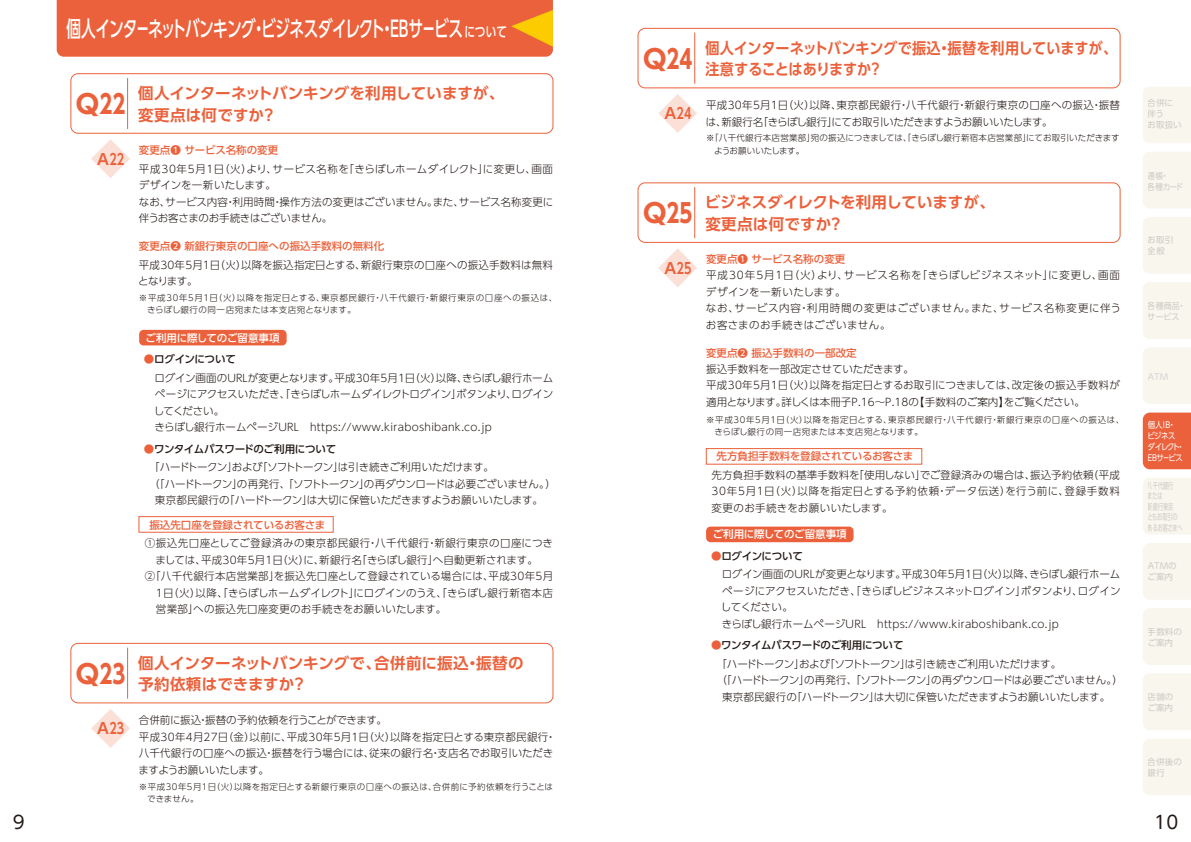
<style>
.page{position:relative;width:1191px;height:842px;background:#fff}
.page>*{position:absolute;margin:0;border:0;box-sizing:border-box;transform-origin:0 0}
.t1{font:700 26px "UD Shin Go Pro";letter-spacing:.005em;color:#eb613b}
.t2{font:500 22px "UD Shin Go Pro";letter-spacing:-.04em;color:#fff;scale:.67 1}
.t3{font:18px "UD Shin Go Pro";color:#221815}
.t4{font:700 15.5px/21.5px "UD Shin Go Pro De";color:#eb613b}
.t5{font:700 15.5px/21.5px "UD Shin Go Pro De";color:#eb613b;scale:.91 1}
.t6{font:700 15px "UD Shin Go Pro De";letter-spacing:.015em;color:#eb613b}
.t7{font:300 10.5px/16.5px "UD Shin Go Pro";letter-spacing:.01em;color:#221815}
.t8{font:300 10.5px/16.5px "UD Shin Go Pro";letter-spacing:-.015em;color:#221815}
.t9{font:300 10.5px/16.5px "UD Shin Go Pro";letter-spacing:.055em;color:#221815}
.t10{font:300 10.5px/18.5px "UD Shin Go Pro";letter-spacing:-.035em;color:#221815}
.t11{font:500 10.5px "UD Shin Go Pro";color:#eb613b}
.t12{font:300 10.5px "UD Shin Go Pro";letter-spacing:-.01em;color:#221815}
.t13{font:300 10.5px "UD Shin Go Pro";letter-spacing:.03em;color:#221815}
.t14{font:300 10.5px "UD Shin Go Pro";letter-spacing:.04em;color:#221815}
.t15{font:500 10.5px "UD Shin Go Pro";letter-spacing:-.005em;color:#fff}
.t16{font:500 10.5px "UD Shin Go Pro";letter-spacing:-.02em;color:#eb613b}
.t17{font:300 8.5px/12.5px "UD Shin Go Pro";letter-spacing:.05em;color:#221815}
.t18{font:300 8.5px/12.5px "UD Shin Go Pro";letter-spacing:.015em;color:#221815}
.t19{font:8.5px/11px "UD Shin Go Pro";color:#d3d3d4}
.t20{font:8.5px/10.5px "UD Shin Go Pro";color:#d3d3d4;scale:.6 1}
.t21{font:8.5px/11px "UD Shin Go Pro";letter-spacing:-.065em;color:#fff;scale:.87 1}
.t22{font:8.5px/11px "UD Shin Go Pro";color:#d3d3d4;scale:.94 1}
.t23{font:8.5px/11px "UD Shin Go Pro";color:#d3d3d4;scale:.9 1}
.s1{font-size:14px}
.s2{font-weight:500;color:#eb613b}
.s3{font-weight:500}
</style>
<div class="page">
<div style="left:70px;top:73px;width:483px;height:61px;border:1px solid #eb613b;border-radius:7px"></div>
<hr style="left:127px;top:78px;width:1px;height:51px;background:#eb613b">
<div style="left:637px;top:182px;width:483px;height:61px;border:1px solid #eb613b;border-radius:7px"></div>
<hr style="left:694px;top:187px;width:1px;height:51px;background:#eb613b">
<div style="left:637px;top:28px;width:483px;height:60px;border:1px solid #eb613b;border-radius:7px"></div>
<hr style="left:694px;top:33px;width:1px;height:51px;background:#eb613b">
<div style="left:70px;top:643px;width:483px;height:60px;border:1px solid #eb613b;border-radius:7px"></div>
<hr style="left:127px;top:648px;width:1px;height:51px;background:#eb613b">
<div style="left:57px;top:0;width:496px;height:57px;background:#eb613b"></div>
<svg style="left:91px;top:139px;width:39px;height:39px"></svg>
<svg style="left:658px;top:248px;width:39px;height:39px"></svg>
<svg style="left:658px;top:94px;width:39px;height:39px"></svg>
<svg style="left:91px;top:709px;width:39px;height:39px"></svg>
<div style="left:706px;top:527px;width:147px;height:15px;background:#eb613b;border-radius:4px"></div>
<div style="left:139px;top:330px;width:148px;height:15px;background:#eb613b;border-radius:4px"></div>
<div style="left:139px;top:516px;width:194px;height:16px;border:1px solid #eb613b"></div>
<div style="left:706px;top:448px;width:216px;height:16px;border:1px solid #eb613b"></div>
<div style="left:1143px;top:87px;width:48px;height:56px;background:#f9f6ee"></div>
<div style="left:1143px;top:152px;width:48px;height:56px;background:#f9f6ee"></div>
<div style="left:1143px;top:217px;width:48px;height:57px;background:#f9f6ee"></div>
<div style="left:1143px;top:282px;width:48px;height:57px;background:#f9f6ee"></div>
<div style="left:1143px;top:347px;width:48px;height:57px;background:#f9f6ee"></div>
<div style="left:1142px;top:413px;width:49px;height:56px;background:#eb613b"></div>
<div style="left:1143px;top:543px;width:48px;height:57px;background:#f9f6ee"></div>
<div style="left:1143px;top:608px;width:48px;height:57px;background:#f9f6ee"></div>
<div style="left:1143px;top:674px;width:48px;height:56px;background:#f9f6ee"></div>
<div style="left:1143px;top:739px;width:48px;height:56px;background:#f9f6ee"></div>
<div style="left:1143px;top:478px;width:48px;height:56px;background:#f9f6ee"></div>
<h2 class="t2" style="left:66px;top:11px;width:659px">個人インターネットバンキング・ビジネスダイレクト・EBサービス<span class="s1">について</span></h2>
<h1 class="t1" style="left:76px;top:83px;width:51px">Q22</h1>
<h3 class="t4" style="left:138px;top:82px;width:368px">個人インターネットバンキングを利用していますが、変更点は何ですか？</h3>
<p class="t11" style="left:139px;top:142px;width:141px">変更点❶ サービス名称の変更</p>
<p class="t7" style="left:139px;top:160px;width:416px">平成30年5月1日（火）より、サービス名称を「きらぼしホームダイレクト」に変更し、画面デザインを一新いたします。<br>なお、サービス内容・利用時間・操作方法の変更はございません。また、サービス名称変更に伴うお客さまのお手続きはございません。</p>
<p class="t11" style="left:139px;top:238px;width:247px">変更点❷ 新銀行東京の口座への振込手数料の無料化</p>
<p class="t7" style="left:138px;top:256px;width:416px">平成30年5月1日（火）以降を振込指定日とする、新銀行東京の口座への振込手数料は無料となります。</p>
<h3 class="t6" style="left:97px;top:147px;width:29px">A22</h3>
<p class="t17" style="left:147px;top:291px;width:411px;text-indent:-8px">※平成30年5月1日（火）以降を指定日とする、東京都民銀行・八千代銀行・新銀行東京の口座への振込は、きらぼし銀行の同一店宛または本支店宛となります。</p>
<p class="t15" style="left:146px;top:329px;width:135px">ご利用に際してのご留意事項</p>
<p class="t7" style="left:155px;top:350px;width:400px;line-height:18.5px;text-indent:-11px"><span class="s2">●</span><span class="s3">ログインについて<br></span>ログイン画面のURLが変更となります。平成30年5月1日（火）以降、きらぼし銀行ホーム</p>
<p class="t7" style="left:154px;top:386px;width:401px">ページにアクセスいただき、「きらぼしホームダイレクトログイン」ボタンより、ログインしてください。<br>きらぼし銀行ホームページＵＲＬ　https://www.kiraboshibank.co.jp</p>
<p class="t10" style="left:149px;top:439px;width:346px;text-indent:-5px"><span class="s2">●</span><span class="s3">ワンタイムパスワードのご利用について<br></span>「ハードトークン」および「ソフトトークン」は引き続きご利用いただけます。</p>
<p class="t8" style="left:155px;top:475px;width:402px;text-indent:-6px">（「ハードトークン」の再発行、「ソフトトークン」の再ダウンロードは必要ございません。）東京都民銀行の「ハードトークン」は大切に保管いただきますようお願いいたします。</p>
<p class="t16" style="left:149px;top:516px;width:177px">振込先口座を登録されているお客さま</p>
<p class="t14" style="left:145px;top:535px;width:410px">①振込先口座としてご登録済みの東京都民銀行・八千代銀行・新銀行東京の口座につき</p>
<p class="t7" style="left:156px;top:551px;width:384px">ましては、平成30年5月1日（火）に、新銀行名「きらぼし銀行」へ自動更新されます。</p>
<p class="t13" style="left:145px;top:568px;width:410px">②「八千代銀行本店営業部」を振込先口座として登録されている場合には、平成30年5月</p>
<p class="t12" style="left:156px;top:584px;width:398px">1日（火）以降、「きらぼしホームダイレクト」にログインのうえ、「きらぼし銀行新宿本店</p>
<p class="t7" style="left:156px;top:600px;width:292px">営業部」への振込先口座変更のお手続きをお願いいたします。</p>
<h1 class="t1" style="left:76px;top:652px;width:51px">Q23</h1>
<h3 class="t4" style="left:138px;top:652px;width:387px">個人インターネットバンキングで、合併前に振込・振替の予約依頼はできますか？</h3>
<p class="t7" style="left:139px;top:711px;width:419px">合併前に振込・振替の予約依頼を行うことができます。<br>平成30年4月27日（金）以前に、平成30年5月1日（火）以降を指定日とする東京都民銀行・八千代銀行の口座への振込・振替を行う場合には、従来の銀行名・支店名でお取引いただきますようお願いいたします。</p>
<h3 class="t6" style="left:97px;top:716px;width:29px">A23</h3>
<p class="t17" style="left:147px;top:780px;width:407px;text-indent:-8px">※平成30年5月1日（火）以降を指定日とする新銀行東京の口座への振込は、合併前に予約依頼を行うことはできません。</p>
<h1 class="t1" style="left:643px;top:37px;width:51px">Q24</h1>
<h3 class="t5" style="left:705px;top:37px;width:454px">個人インターネットバンキングで振込・振替を利用していますが、注意することはありますか？</h3>
<h3 class="t6" style="left:664px;top:101px;width:29px">A24</h3>
<p class="t7" style="left:706px;top:97px;width:415px">平成30年5月1日（火）以降、東京都民銀行・八千代銀行・新銀行東京の口座への振込・振替は、新銀行名「きらぼし銀行」にてお取引いただきますようお願いいたします。</p>
<p class="t18" style="left:714px;top:131px;width:407px;text-indent:-8px">※「八千代銀行本店営業部」宛の振込につきましては、「きらぼし銀行新宿本店営業部」にてお取引いただきますようお願いいたします。</p>
<h1 class="t1" style="left:643px;top:192px;width:51px">Q25</h1>
<h3 class="t4" style="left:705px;top:191px;width:292px">ビジネスダイレクトを利用していますが、変更点は何ですか？</h3>
<p class="t11" style="left:706px;top:251px;width:141px">変更点❶ サービス名称の変更</p>
<p class="t9" style="left:706px;top:267px;width:416px">平成30年5月1日（火）より、サービス名称を「きらぼしビジネスネット」に変更し、画面デザインを一新いたします。<br>なお、サービス内容・利用時間の変更はございません。また、サービス名称変更に伴うお客さまのお手続きはございません。</p>
<p class="t11" style="left:706px;top:344px;width:152px">変更点❷ 振込手数料の一部改定</p>
<p class="t7" style="left:706px;top:360px;width:415px">振込手数料を一部改定させていただきます。<br>平成30年5月1日（火）以降を指定日とするお取引につきましては、改定後の振込手数料が適用となります。詳しくは本冊子P.16～P.18の【手数料のご案内】をご覧ください。</p>
<h3 class="t6" style="left:664px;top:256px;width:29px">A25</h3>
<p class="t17" style="left:714px;top:413px;width:411px;text-indent:-8px">※平成30年5月1日（火）以降を指定日とする、東京都民銀行・八千代銀行・新銀行東京の口座への振込は、きらぼし銀行の同一店宛または本支店宛となります。</p>
<p class="t11" style="left:716px;top:448px;width:198px">先方負担手数料を登録されているお客さま</p>
<p class="t7" style="left:711px;top:466px;width:410px;text-align:justify">先方負担手数料の基準手数料を「使用しない」でご登録済みの場合は、振込予約依頼（平成30年5月1日（火）以降を指定日とする予約依頼・データ伝送）を行う前に、登録手数料変更のお手続きをお願いいたします。</p>
<p class="t15" style="left:712px;top:526px;width:135px">ご利用に際してのご留意事項</p>
<p class="t7" style="left:722px;top:546px;width:400px;line-height:18.5px;text-indent:-11px"><span class="s2">●</span><span class="s3">ログインについて<br></span>ログイン画面のURLが変更となります。平成30年5月1日（火）以降、きらぼし銀行ホーム</p>
<p class="t7" style="left:721px;top:582px;width:401px">ページにアクセスいただき、「きらぼしビジネスネットログイン」ボタンより、ログインしてください。<br>きらぼし銀行ホームページＵＲＬ　https://www.kiraboshibank.co.jp</p>
<p class="t10" style="left:716px;top:636px;width:346px;text-indent:-5px"><span class="s2">●</span><span class="s3">ワンタイムパスワードのご利用について<br></span>「ハードトークン」および「ソフトトークン」は引き続きご利用いただけます。</p>
<p class="t8" style="left:722px;top:672px;width:402px;text-indent:-6px">（「ハードトークン」の再発行、「ソフトトークン」の再ダウンロードは必要ございません。）東京都民銀行の「ハードトークン」は大切に保管いただきますようお願いいたします。</p>
<p class="t19" style="left:1147px;top:97px;width:35px">合併に伴う<br>お取扱い</p>
<p class="t23" style="left:1147px;top:170px;width:41px">通帳・<br>各種カード</p>
<p class="t19" style="left:1147px;top:234px;width:27px">お取引全般</p>
<p class="t22" style="left:1147px;top:300px;width:42px">各種商品・サービス</p>
<p class="t19" style="left:1147px;top:371px;width:22px">ATM</p>
<p class="t21" style="left:1147px;top:419px;width:44px">個人IB・ビジネスダイレクト・<br>EBサービス</p>
<p class="t20" style="left:1147px;top:480px;width:60px">八千代銀行<br>または<br>新銀行東京<br>ともお取引のあるお客さまへ</p>
<p class="t19" style="left:1147px;top:560px;width:31px">ATMのご案内</p>
<p class="t19" style="left:1147px;top:626px;width:36px">手数料のご案内</p>
<p class="t19" style="left:1147px;top:691px;width:27px">店舗のご案内</p>
<p class="t19" style="left:1147px;top:756px;width:36px">合併後の銀行</p>
<h3 class="t3" style="left:13px;top:808px;width:13px">9</h3>
<h3 class="t3" style="left:1154px;top:808px;width:26px">10</h3>
</div>
